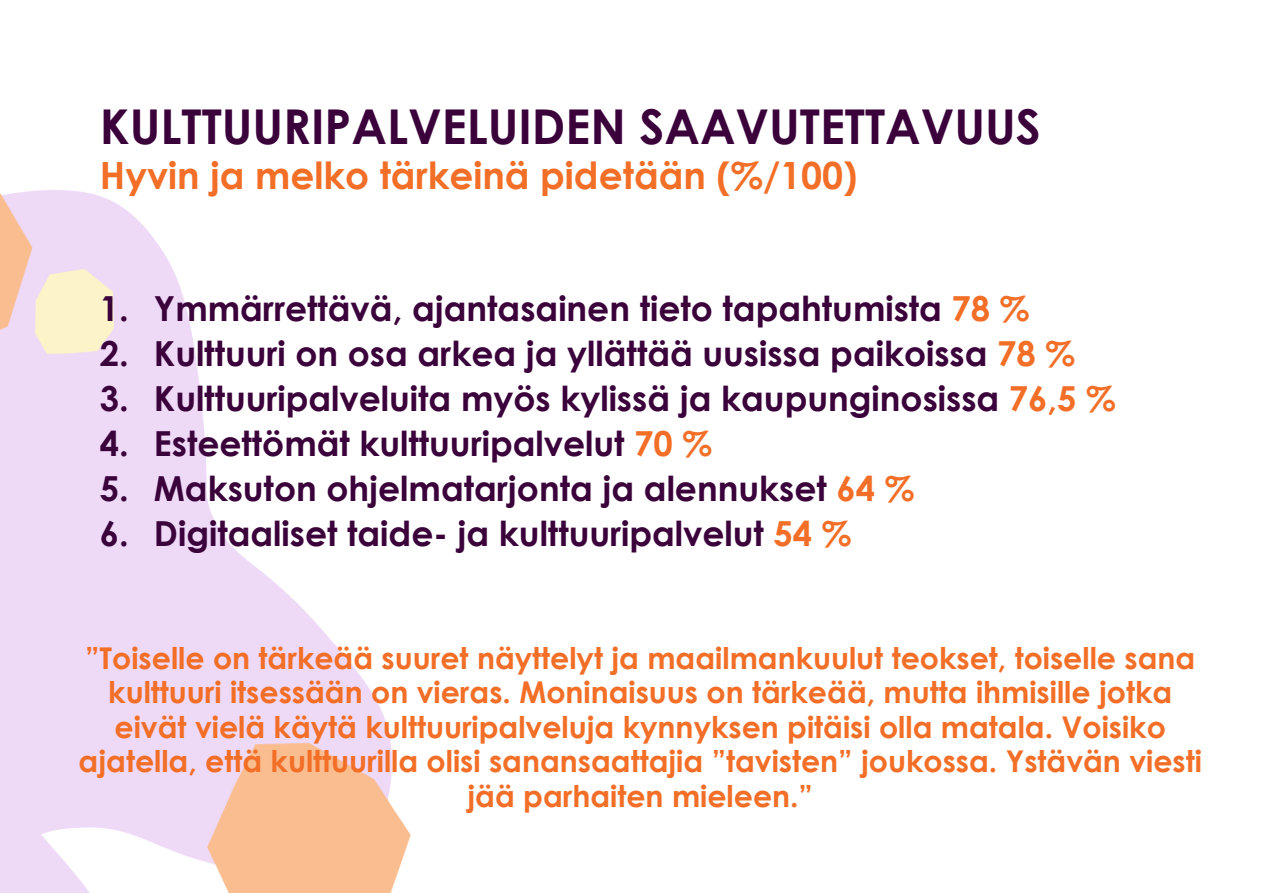
<style>
.page{position:relative;width:1263px;height:893px;background:#fff}
.page>*{position:absolute;margin:0;border:0;box-sizing:border-box;transform-origin:0 0}
.t1{font:700 48px "Century Gothic";color:#3a013a}
.t2{font:700 37.5px "Century Gothic";color:#f36e27}
.t3{font:700 34.5px "Century Gothic";color:#3a013a}
.t4{font:700 30px/34.5px "Century Gothic";color:#f36e27;text-align:center}
.s1{color:#f36e27}
</style>
<div class="page">
<svg style="left:0;top:190px;width:411px;height:703px;fill:#eed9f7"></svg>
<p class="t1" style="left:100px;top:91px;width:942px">KULTTUURIPALVELUIDEN SAAVUTETTAVUUS</p>
<p class="t2" style="left:100px;top:147px;width:759px">Hyvin ja melko tärkeinä pidetään (%/100)</p>
<p class="t3" style="left:100px;top:282px;width:931px">1. Ymmärrettävä, ajantasainen tieto tapahtumista <span class="s1">78 %</span></p>
<p class="t3" style="left:100px;top:327px;width:977px">2. Kulttuuri on osa arkea ja yllättää uusissa paikoissa <span class="s1">78 %</span></p>
<p class="t3" style="left:100px;top:372px;width:1017px">3. Kulttuuripalveluita myös kylissä ja kaupunginosissa <span class="s1">76,5 %</span></p>
<p class="t3" style="left:100px;top:417px;width:614px">4. Esteettömät kulttuuripalvelut <span class="s1">70 %</span></p>
<p class="t3" style="left:100px;top:462px;width:816px">5. Maksuton ohjelmatarjonta ja alennukset <span class="s1">64 %</span></p>
<p class="t3" style="left:100px;top:507px;width:753px">6. Digitaaliset taide- ja kulttuuripalvelut <span class="s1">54 %</span></p>
<p class="t4" style="left:79px;top:639px;width:1125px">”Toiselle on tärkeää suuret näyttelyt ja maailmankuulut teokset, toiselle sana kulttuuri itsessään on vieras. Moninaisuus on tärkeää, mutta ihmisille jotka eivät vielä käytä kulttuuripalveluja kynnyksen pitäisi olla matala. Voisiko ajatella, että kulttuurilla olisi sanansaattajia ”tavisten” joukossa. Ystävän viesti jää parhaiten mieleen.”</p>
</div>
